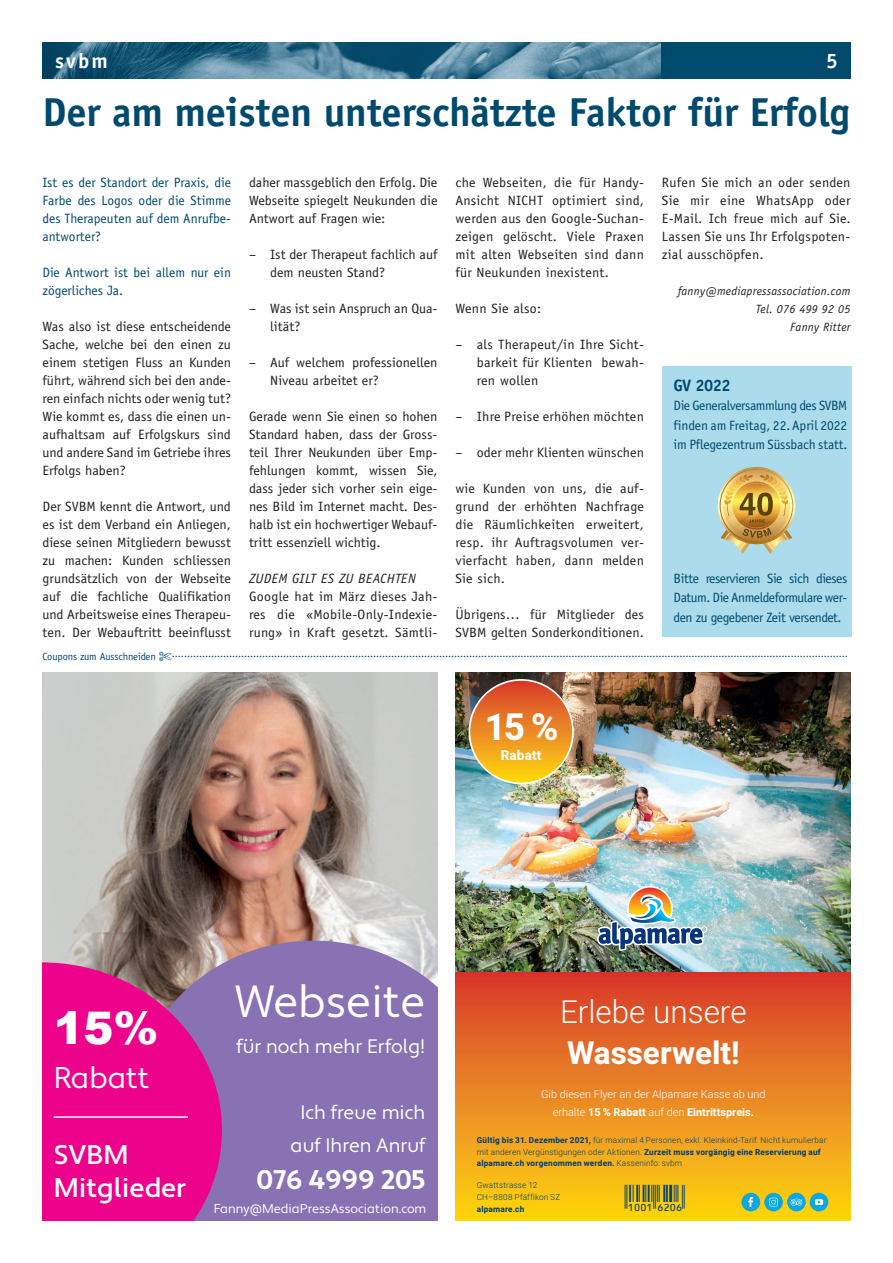
<style>
.page{position:relative;width:893px;height:1263px;background:#fff}
.page>*{position:absolute;margin:0;border:0;box-sizing:border-box;transform-origin:0 0}
.t1{font:45px "Apertura";color:#fff}
.t2{font:900 45px "Arial";color:#fff}
.Titel{font:700 40.5px "Officina Sans Std";letter-spacing:-.005em;color:#004a6e}
.t3{font:700 36.9px "Heebo";color:#fff}
.t4{font:300 31.35px/41px "Heebo";color:#fff}
.t5{font:30px "Apertura";color:#fff}
.t6{font:500 27px/32.4px "Apertura";color:#fff}
.t7{font:700 27px "Apertura";color:#fff}
.t8{font:700 21px "Officina Sans Std";color:#fff}
.t9{font:19.5px/33px "Apertura";color:#fff;text-align:center}
.Untertitel{font:700 16.5px "Officina Sans Std";letter-spacing:-.03em;color:#004a6e}
.t10{font:700 13.65px "Heebo";letter-spacing:.01em;color:#fff}
.Lauftext{font:13.5px/18px "Officina Sans Std";color:#231f20;text-align:justify;scale:1.04 1}
.Lauftext-2{font:13.5px/18px "Officina Sans Std";letter-spacing:-.01em;color:#004a6e;text-align:justify}
.Lauftext-3{font:13.5px "Officina Sans Std";letter-spacing:.02em;color:#231f20;scale:1.04 1}
.Lauftext-4{font:italic 13.5px "Officina Sans Std";letter-spacing:.02em;color:#231f20;scale:1.04 1}
.t11{font:12.75px "Apertura";color:#fff}
.Lauftext-5{font:italic 12px "Officina Sans Std";letter-spacing:.02em;color:#231f20}
.t12{font:11.4px "BCEAN8 Short HR";color:#003e6f}
.t13{font:300 10.95px/17.7px "Heebo";color:#fff;text-align:center}
.Tabelle{font:10.5px "Officina Sans Std";letter-spacing:-.01em;color:#004a6e}
.t14{font:300 8.25px/11.6px "Heebo";letter-spacing:.02em;color:#003e6f}
.s1{font-weight:700}
</style>
<div class="page">
<img style="left:43px;top:43px;width:618px;height:36px">
<div style="left:661px;top:43px;width:189px;height:36px;background:#004a6e"></div>
<img style="left:43px;top:673px;width:394px;height:289px">
<svg style="left:133px;top:941px;width:304px;height:279px;background:#8b75b1"></svg>
<svg style="left:43px;top:962px;width:179px;height:258px;background:#dc138c"></svg>
<hr style="left:54px;top:1116px;width:134px;height:2px;background:#fff">
<div style="left:455px;top:971px;width:395px;height:249px;background:linear-gradient(to bottom,#d8372f,#fed713)"></div>
<img style="left:455px;top:673px;width:395px;height:298px">
<div style="left:741px;top:1193px;width:19px;height:18px;background:#0da7e0;border-radius:50%"></div>
<svg style="left:748px;top:1197px;width:5px;height:10px"></svg>
<svg style="left:764px;top:1193px;width:19px;height:18px"></svg>
<svg style="left:769px;top:1198px;width:9px;height:8px"></svg>
<svg style="left:787px;top:1193px;width:19px;height:18px"></svg>
<svg style="left:791px;top:1198px;width:11px;height:8px"></svg>
<div style="left:810px;top:1193px;width:18px;height:18px;background:#0da7e0;border-radius:50%"></div>
<svg style="left:815px;top:1199px;width:8px;height:6px"></svg>
<img style="left:597px;top:886px;width:110px;height:65px">
<svg style="left:469px;top:680px;width:104px;height:103px;background:#eb8d26"></svg>
<div style="left:469px;top:679px;width:105px;height:105px;border:2px solid #fff;border-radius:50%"></div>
<div style="left:662px;top:367px;width:190px;height:270px;background:#acdceb"></div>
<img style="left:718px;top:467px;width:77px;height:87px">
<h3 class="t8" style="left:55px;top:47px;width:54px">svbm</h3>
<h3 class="t8" style="left:826px;top:47px;width:13px">5</h3>
<p class="Titel" style="left:43px;top:87px;width:809px">Der am meisten unterschätzte Faktor für Erfolg</p>
<p class="Lauftext-2" style="left:43px;top:173px;width:190px">Ist es der Standort der Praxis, die Farbe des Logos oder die Stimme des Therapeuten auf dem Anrufbe&shy;antworter?</p>
<p class="Lauftext-2" style="left:43px;top:263px;width:190px">Die Antwort ist bei allem nur ein zögerliches Ja.</p>
<p class="Lauftext" style="left:43px;top:317px;width:183px">Was also ist diese entscheidende Sache, welche bei den einen zu einem stetigen Fluss an Kunden führt, während sich bei den ande&shy;ren einfach nichts oder wenig tut?<br>Wie kommt es, dass die einen un&shy;aufhaltsam auf Erfolgskurs sind und andere Sand im Getriebe ihres Erfolgs haben?</p>
<p class="Lauftext" style="left:43px;top:497px;width:183px">Der SVBM kennt die Antwort, und es ist dem Verband ein Anliegen, diese seinen Mitgliedern bewusst zu machen: Kunden schliessen grundsätzlich von der Webseite auf die fachliche Qualifikation und Arbeitsweise eines Therapeu&shy;ten. Der Webauftritt beeinflusst</p>
<p class="Lauftext" style="left:249px;top:173px;width:183px">daher massgeblich den Erfolg. Die Webseite spiegelt Neukunden die Antwort auf Fragen wie:</p>
<p class="Lauftext" style="left:270px;top:245px;width:162px;text-indent:-21px">– Ist der Therapeut fachlich auf dem neusten Stand?</p>
<p class="Lauftext" style="left:270px;top:299px;width:162px;text-indent:-21px">– Was ist sein Anspruch an Qua&shy;lität?</p>
<p class="Lauftext" style="left:270px;top:353px;width:162px;text-indent:-21px">– Auf welchem professionellen<br>Niveau arbeitet er?</p>
<p class="Lauftext" style="left:249px;top:407px;width:183px">Gerade wenn Sie einen so hohen Standard haben, dass der Gross&shy;teil Ihrer Neukunden über Emp&shy;fehlungen kommt, wissen Sie, dass jeder sich vorher sein eige&shy;nes Bild im Internet macht. Des&shy;halb ist ein hochwertiger Webauf&shy;tritt essenziell wichtig.</p>
<p class="Lauftext-4" style="left:249px;top:570px;width:162px">ZUDEM GILT ES ZU BEACHTEN</p>
<p class="Lauftext" style="left:249px;top:587px;width:183px">Google hat im März dieses Jah&shy;res die «Mobile-Only-Indexie&shy;rung» in Kraft gesetzt. Sämtli-</p>
<p class="Lauftext" style="left:455px;top:173px;width:183px">che Webseiten, die für Handy-Ansicht NICHT optimiert sind, werden aus den Google-Suchan&shy;zeigen gelöscht. Viele Praxen mit alten Webseiten sind dann für Neukunden inexistent.</p>
<p class="Lauftext-3" style="left:455px;top:300px;width:84px">Wenn Sie also:</p>
<p class="Lauftext" style="left:477px;top:335px;width:162px;text-indent:-21px">– als Therapeut/in Ihre Sicht&shy;barkeit für Klienten bewah&shy;ren wollen</p>
<p class="Lauftext-3" style="left:455px;top:408px;width:183px">– Ihre Preise erhöhen möchten</p>
<p class="Lauftext" style="left:455px;top:443px;width:183px">– oder mehr Klienten wünschen</p>
<p class="Lauftext" style="left:455px;top:479px;width:183px">wie Kunden von uns, die auf&shy;grund der erhöhten Nachfrage die Räumlichkeiten erweitert, resp. ihr Auftragsvolumen ver&shy;vierfacht haben, dann melden Sie sich.</p>
<p class="Lauftext" style="left:455px;top:605px;width:183px">Übrigens… für Mitglieder des<br>SVBM gelten Sonderkonditionen.</p>
<p class="Lauftext" style="left:662px;top:173px;width:183px">Rufen Sie mich an oder senden Sie mir eine WhatsApp oder E-Mail. Ich freue mich auf Sie.<br>Lassen Sie uns Ihr Erfolgspoten&shy;zial ausschöpfen.</p>
<p class="Lauftext-5" style="left:678px;top:284px;width:174px">fanny@mediapressassociation.com</p>
<p class="Lauftext-5" style="left:756px;top:302px;width:96px">Tel. 076 499 92 05</p>
<p class="Lauftext-5" style="left:790px;top:320px;width:62px">Fanny Ritter</p>
<p class="Untertitel" style="left:674px;top:375px;width:58px">GV 2022</p>
<p class="Lauftext-2" style="left:674px;top:396px;width:175px;line-height:19.5px">Die Generalversammlung des SVBM finden am Freitag, 22.April 2022 im Pflegezentrum Süssbach statt.</p>
<p class="Lauftext-2" style="left:674px;top:569px;width:175px;line-height:19.5px">Bitte reservieren Sie sich dieses Datum. Die Anmeldeformulare wer&shy;den zu gegebener Zeit versendet.</p>
<p class="Tabelle" style="left:43px;top:648px;width:807px">Coupons zum Ausschneiden ✄.................................................................................................................................................................................................................................</p>
<p class="t3" style="left:485px;top:701px;width:75px">15 %</p>
<p class="t10" style="left:501px;top:746px;width:42px">Rabatt</p>
<p class="t2" style="left:54px;top:996px;width:106px">15%</p>
<p class="t5" style="left:54px;top:1060px;width:97px">Rabatt</p>
<p class="t6" style="left:54px;top:1139px;width:134px">SVBM<br>Mitglieder</p>
<p class="t1" style="left:235px;top:974px;width:192px">Webseite</p>
<p class="t9" style="left:236px;top:1030px;width:190px">für noch mehr Erfolg!</p>
<p class="t9" style="left:291px;top:1096px;width:136px">Ich freue mich auf Ihren Anruf</p>
<p class="t7" style="left:257px;top:1163px;width:170px">076 4999 205</p>
<p class="t11" style="left:214px;top:1200px;width:214px">Fanny@MediaPressAssociation.com</p>
<p class="t4" style="left:560px;top:991px;width:188px">Erlebe unsere<br><span class="s1">Wasserwelt!</span></p>
<p class="t13" style="left:541px;top:1085px;width:226px">Gib diesen Flyer an der Alpamare Kasse ab und erhalte <span class="s1">15 % Rabatt</span> auf den <span class="s1">Eintrittspreis.</span></p>
<p class="t14" style="left:477px;top:1134px;width:351px"><span class="s1">Gültig bis 31. Dezember 2021,</span> für maximal 4 Personen, exkl. Kleinkind-Tarif. Nicht kumulierbar mit anderen Vergünstigungen oder Aktionen. <span class="s1">Zurzeit muss vorgängig eine Reservierung auf alpamare.ch vorgenommen werden.</span> Kasseninfo: svbm</p>
<p class="t14" style="left:477px;top:1178px;width:85px;line-height:12.3px">Gwattstrasse 12<br>CH–8808 Pfäffikon SZ <span class="s1">alpamare.ch</span></p>
<p class="t12" style="left:625px;top:1191px;width:62px">(1001-GCAG(</p>
</div>
